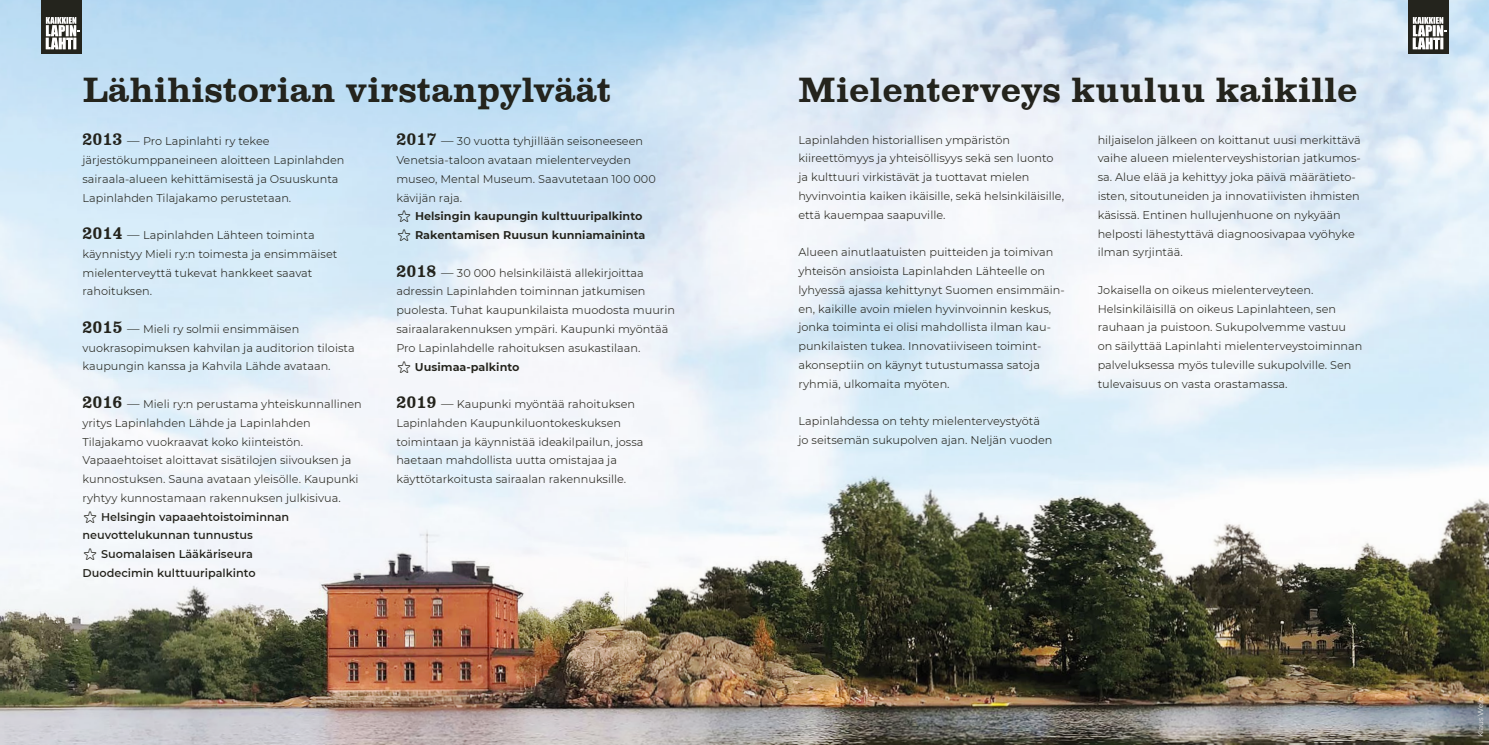
<style>
.page{position:relative;width:1489px;height:745px;background:#fff}
.page>*{position:absolute;margin:0;border:0;box-sizing:border-box;transform-origin:0 0}
.t1{font:36.25px "Clarendon";color:#1f1f19}
.t2{font:11.25px/18.8px "Montserrat";color:#1f1f19}
.t3{font:300 7.25px "Montserrat";color:#fff}
.s1{font-family:"Clarendon";font-size:17.5px}
.s2{font-size:12.5px}
.s3{font-weight:600}
.s4{font-weight:700}
</style>
<div class="page">
<img style="left:0;top:0;width:1488px;height:744px">
<h1 class="t1" style="left:82px;top:69px;width:530px">Lähihistorian virstanpylväät</h1>
<p class="t2" style="left:82px;top:131px;width:263px"><span class="s1">2013</span> <span class="s2">—</span> Pro Lapinlahti ry tekee järjestökumppaneineen aloitteen Lapinlahden sairaala-alueen kehittämisestä ja Osuuskunta Lapinlahden Tilajakamo perustetaan.</p>
<p class="t2" style="left:82px;top:225px;width:256px"><span class="s1">2014</span> <span class="s2">—</span> Lapinlahden Lähteen toiminta käynnistyy Mieli ry:n toimesta ja ensimmäiset mielenterveyttä tukevat hankkeet saavat rahoituksen.</p>
<p class="t2" style="left:82px;top:319px;width:274px"><span class="s1">2015</span> <span class="s2">—</span> Mieli ry solmii ensimmäisen vuokrasopimuksen kahvilan ja auditorion tiloista kaupungin kanssa ja Kahvila Lähde avataan.</p>
<p class="t2" style="left:82px;top:394px;width:281px"><span class="s1">2016</span> <span class="s2">—</span> Mieli ry:n perustama yhteiskunnallinen yritys Lapinlahden Lähde ja Lapinlahden Tilajakamo vuokraavat koko kiinteistön.<br>Vapaaehtoiset aloittavat sisätilojen siivouksen ja kunnostuksen. Sauna avataan yleisölle. Kaupunki ryhtyy kunnostamaan rakennuksen julkisivua.<br>⭐ <span class="s3">Helsingin vapaaehtoistoiminnan neuvottelukunnan tunnustus<br></span>⭐ <span class="s3">Suomalaisen Lääkäriseura<br>Duodecimin kulttuuripalkinto</span></p>
<p class="t2" style="left:396px;top:131px;width:261px"><span class="s1">2017</span> <span class="s2">—</span> 30 vuotta tyhjillään seisoneeseen Venetsia-taloon avataan mielenterveyden museo, Mental Museum. Saavutetaan 100 000 kävijän raja.<br>⭐ <span class="s4">Helsingin kaupungin kulttuuripalkinto </span>⭐ <span class="s4">Rakentamisen Ruusun kunniamaininta</span></p>
<p class="t2" style="left:396px;top:263px;width:280px"><span class="s1">2018</span> <span class="s2">—</span> 30 000 helsinkiläistä allekirjoittaa adressin Lapinlahden toiminnan jatkumisen puolesta. Tuhat kaupunkilaista muodosta muurin sairaalarakennuksen ympäri. Kaupunki myöntää Pro Lapinlahdelle rahoituksen asukastilaan.<br>⭐ <span class="s4">Uusimaa-palkinto</span></p>
<p class="t2" style="left:396px;top:394px;width:249px"><span class="s1">2019</span> <span class="s2">—</span> Kaupunki myöntää rahoituksen Lapinlahden Kaupunkiluontokeskuksen toimintaan ja käynnistää ideakilpailun, jossa haetaan mahdollista uutta omistajaa ja käyttötarkoitusta sairaalan rakennuksille.</p>
<h1 class="t1" style="left:798px;top:69px;width:560px">Mielenterveys kuuluu kaikille</h1>
<p class="t2" style="left:798px;top:130px;width:267px">Lapinlahden historiallisen ympäristön kiireettömyys ja yhteisöllisyys sekä sen luonto ja kulttuuri virkistävät ja tuottavat mielen hyvinvointia kaiken ikäisille, sekä helsinkiläisille, että kauempaa saapuville.</p>
<p class="t2" style="left:798px;top:242px;width:268px">Alueen ainutlaatuisten puitteiden ja toimivan yhteisön ansioista Lapinlahden Lähteelle on lyhyessä ajassa kehittynyt Suomen ensimmäin&shy;en, kaikille avoin mielen hyvinvoinnin keskus, jonka toiminta ei olisi mahdollista ilman kau&shy;punkilaisten tukea. Innovatiiviseen toimint&shy;akonseptiin on käynyt tutustumassa satoja ryhmiä, ulkomaita myöten.</p>
<p class="t2" style="left:798px;top:411px;width:256px">Lapinlahdessa on tehty mielenterveystyötä jo seitsemän sukupolven ajan. Neljän vuoden</p>
<p class="t2" style="left:1097px;top:130px;width:265px">hiljaiselon jälkeen on koittanut uusi merkittävä vaihe alueen mielenterveyshistorian jatkumos&shy;sa. Alue elää ja kehittyy joka päivä määrätieto&shy;isten, sitoutuneiden ja innovatiivisten ihmisten käsissä. Entinen hullujenhuone on nykyään helposti lähestyttävä diagnoosivapaa vyöhyke ilman syrjintää.</p>
<p class="t2" style="left:1097px;top:280px;width:266px">Jokaisella on oikeus mielenterveyteen.<br>Helsinkiläisillä on oikeus Lapinlahteen, sen rauhaan ja puistoon. Sukupolvemme vastuu on säilyttää Lapinlahti mielenterveystoiminnan palveluksessa myös tuleville sukupolville. Sen tulevaisuus on vasta orastamassa.</p>
<p class="t3" style="left:1475px;top:736px;width:42px;rotate:-90deg">Klaus Welp</p>
</div>
